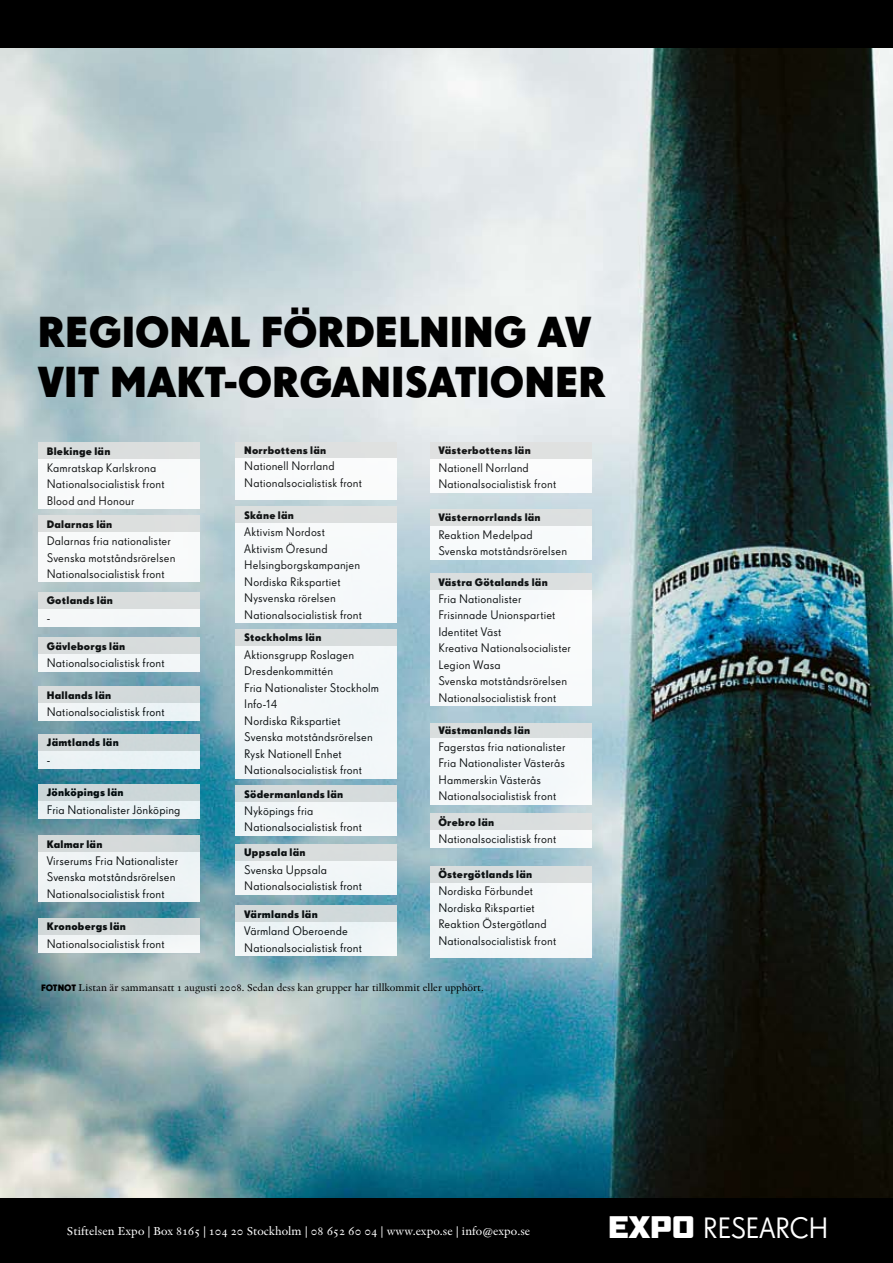
<style>
.page{position:relative;width:893px;height:1263px;background:#fff}
.page>*{position:absolute;margin:0;border:0;box-sizing:border-box;transform-origin:0 0}
.t1{font:42px/50.4px "Super Grotesk A Bd LF";color:#000}
.t2{font:28.5px "Super Grotesk A Rg LF";letter-spacing:-.02em;color:#fff}
.t3{font:12px/16.5px "Super Grotesk A Rg LF";letter-spacing:.01em;color:#000}
.t4{font:12px "Indigo Regular Os F";color:#fff}
.t5{font:10.5px "Super Grotesk A Bd LF";letter-spacing:.025em;color:#000}
.t6{font:10.5px "Indigo Regular Os F";color:#000}
.s1{font-family:"Super Grotesk A Bd LF";font-size:9px}
.s2{font-family:"Agency FB";font-weight:900;font-stretch:expanded}
</style>
<div class="page">
<img style="left:0;top:48px;width:893px;height:1150px">
<div style="left:0;top:1198px;width:893px;height:65px;background:#000"></div>
<div style="left:0;top:0;width:893px;height:48px;background:#000"></div>
<div style="left:38px;top:442px;width:162px;height:17px;background:#e0e1e0"></div>
<div style="left:38px;top:459px;width:162px;height:50px;background:#f8fafa"></div>
<div style="left:38px;top:516px;width:162px;height:17px;background:#e0e1e0"></div>
<div style="left:38px;top:533px;width:162px;height:49px;background:#f8fafa"></div>
<div style="left:38px;top:592px;width:162px;height:17px;background:#e0e1e0"></div>
<div style="left:38px;top:609px;width:162px;height:17px;background:#f5f7f8"></div>
<div style="left:38px;top:638px;width:162px;height:17px;background:#d7dcdc"></div>
<div style="left:38px;top:655px;width:162px;height:17px;background:#f2f6f7"></div>
<div style="left:38px;top:687px;width:162px;height:17px;background:#d4dadb"></div>
<div style="left:38px;top:704px;width:162px;height:17px;background:#eef4f6"></div>
<div style="left:38px;top:734px;width:162px;height:17px;background:#cfd8d9"></div>
<div style="left:38px;top:751px;width:162px;height:17px;background:#eaf2f5"></div>
<div style="left:38px;top:784px;width:162px;height:17px;background:#ccd7d8"></div>
<div style="left:38px;top:801px;width:162px;height:17px;background:#eaf2f4"></div>
<div style="left:38px;top:835px;width:162px;height:17px;background:#d4d9da"></div>
<div style="left:38px;top:852px;width:162px;height:50px;background:#eff4f5"></div>
<div style="left:38px;top:918px;width:162px;height:17px;background:#d2d8d9"></div>
<div style="left:38px;top:935px;width:162px;height:17px;background:#f2f6f6"></div>
<div style="left:236px;top:442px;width:161px;height:16px;background:#e0e1e0"></div>
<div style="left:236px;top:458px;width:161px;height:41px;background:#fff"></div>
<div style="left:236px;top:507px;width:161px;height:17px;background:#e0e1e0"></div>
<div style="left:236px;top:524px;width:161px;height:99px;background:#f6f9fa"></div>
<div style="left:236px;top:629px;width:161px;height:17px;background:#d9ddde"></div>
<div style="left:236px;top:646px;width:161px;height:132px;background:#f3f7f9"></div>
<div style="left:236px;top:785px;width:161px;height:17px;background:#d6dbdc"></div>
<div style="left:236px;top:802px;width:161px;height:34px;background:#f2f6f8"></div>
<div style="left:236px;top:844px;width:161px;height:17px;background:#d8dcdc"></div>
<div style="left:236px;top:861px;width:161px;height:33px;background:#f2f6f7"></div>
<div style="left:236px;top:906px;width:161px;height:17px;background:#d2d9da"></div>
<div style="left:236px;top:923px;width:161px;height:33px;background:#eef4f6"></div>
<div style="left:430px;top:442px;width:161px;height:17px;background:#e0e1e0"></div>
<div style="left:430px;top:459px;width:161px;height:33px;background:#fff"></div>
<div style="left:430px;top:509px;width:161px;height:17px;background:#e0e1e0"></div>
<div style="left:430px;top:526px;width:161px;height:33px;background:#f7fafb"></div>
<div style="left:430px;top:723px;width:161px;height:15px;background:#e0e1e0"></div>
<div style="left:430px;top:738px;width:161px;height:66px;background:#f5f8fa"></div>
<div style="left:430px;top:574px;width:161px;height:17px;background:#e0e1e0"></div>
<div style="left:430px;top:591px;width:161px;height:115px;background:#f7fafb"></div>
<div style="left:430px;top:814px;width:161px;height:17px;background:#e0e1e0"></div>
<div style="left:430px;top:831px;width:161px;height:17px;background:#f5f8fa"></div>
<div style="left:430px;top:866px;width:161px;height:17px;background:#d8dddd"></div>
<div style="left:430px;top:883px;width:161px;height:75px;background:#f4f8f9"></div>
<h1 class="t1" style="left:38px;top:306px;width:569px">REGIONAL FÖRDELNING AV<br>VIT MAKT-ORGANISATIONER</h1>
<p class="t5" style="left:47px;top:445px;width:65px">Blekinge län</p>
<p class="t3" style="left:47px;top:459px;width:119px">Kamratskap Karlskrona<br>Nationalsocialistisk front<br>Blood and Honour</p>
<p class="t5" style="left:47px;top:517px;width:67px">Dalarnas län</p>
<p class="t3" style="left:47px;top:533px;width:130px">Dalarnas fria nationalister<br>Svenska motståndsrörelsen<br>Nationalsocialistisk front</p>
<p class="t5" style="left:47px;top:594px;width:68px">Gotlands län</p>
<p class="t3" style="left:47px;top:609px;width:5px">-</p>
<p class="t5" style="left:47px;top:639px;width:80px">Gävleborgs län</p>
<p class="t3" style="left:47px;top:655px;width:119px">Nationalsocialistisk front</p>
<p class="t5" style="left:47px;top:688px;width:66px">Hallands län</p>
<p class="t3" style="left:47px;top:704px;width:119px">Nationalsocialistisk front</p>
<p class="t5" style="left:47px;top:736px;width:73px">Jämtlands län</p>
<p class="t3" style="left:47px;top:751px;width:5px">-</p>
<p class="t5" style="left:47px;top:786px;width:78px">Jönköpings län</p>
<p class="t3" style="left:47px;top:801px;width:135px">Fria Nationalister Jönköping</p>
<p class="t5" style="left:47px;top:837px;width:57px">Kalmar län</p>
<p class="t3" style="left:47px;top:852px;width:133px">Virserums Fria Nationalister<br>Svenska motståndsrörelsen<br>Nationalsocialistisk front</p>
<p class="t5" style="left:47px;top:920px;width:81px">Kronobergs län</p>
<p class="t3" style="left:47px;top:935px;width:119px">Nationalsocialistisk front</p>
<p class="t5" style="left:244px;top:443px;width:84px">Norrbottens län</p>
<p class="t3" style="left:244px;top:458px;width:119px">Nationell Norrland<br>Nationalsocialistisk front</p>
<p class="t5" style="left:244px;top:508px;width:51px">Skåne län</p>
<p class="t3" style="left:244px;top:524px;width:119px">Aktivism Nordost<br>Aktivism Öresund<br>Helsingborgskampanjen<br>Nordiska Rikspartiet<br>Nysvenska rörelsen<br>Nationalsocialistisk front</p>
<p class="t5" style="left:244px;top:631px;width:79px">Stockholms län</p>
<p class="t3" style="left:244px;top:646px;width:136px">Aktionsgrupp Roslagen<br>Dresdenkommittén<br>Fria Nationalister Stockholm<br>Info-14<br>Nordiska Rikspartiet<br>Svenska motståndsrörelsen<br>Rysk Nationell Enhet<br>Nationalsocialistisk front</p>
<p class="t5" style="left:244px;top:787px;width:101px">Södermanlands län</p>
<p class="t3" style="left:244px;top:802px;width:119px">Nyköpings fria<br>Nationalsocialistisk front</p>
<p class="t5" style="left:244px;top:846px;width:63px">Uppsala län</p>
<p class="t3" style="left:244px;top:861px;width:119px">Svenska Uppsala<br>Nationalsocialistisk front</p>
<p class="t5" style="left:244px;top:908px;width:75px">Värmlands län</p>
<p class="t3" style="left:244px;top:923px;width:119px">Värmland Oberoende<br>Nationalsocialistisk front</p>
<p class="t5" style="left:438px;top:444px;width:94px">Västerbottens län</p>
<p class="t3" style="left:438px;top:459px;width:119px">Nationell Norrland<br>Nationalsocialistisk front</p>
<p class="t5" style="left:438px;top:511px;width:104px">Västernorrlands län</p>
<p class="t3" style="left:438px;top:526px;width:130px">Reaktion Medelpad<br>Svenska motståndsrörelsen</p>
<p class="t5" style="left:438px;top:575px;width:111px">Västra Götalands län</p>
<p class="t3" style="left:438px;top:590px;width:134px">Fria Nationalister<br>Frisinnade Unionspartiet<br>Identitet Väst<br>Kreativa Nationalsocialister<br>Legion Wasa<br>Svenska motståndsrörelsen<br>Nationalsocialistisk front</p>
<p class="t5" style="left:438px;top:724px;width:93px">Västmanlands län</p>
<p class="t3" style="left:438px;top:738px;width:129px">Fagerstas fria nationalister<br>Fria Nationalister Västerås<br>Hammerskin Västerås<br>Nationalsocialistisk front</p>
<p class="t5" style="left:438px;top:815px;width:57px">Örebro län</p>
<p class="t3" style="left:438px;top:831px;width:119px">Nationalsocialistisk front</p>
<p class="t5" style="left:438px;top:868px;width:95px">Östergötlands län</p>
<p class="t3" style="left:438px;top:883px;width:119px">Nordiska Förbundet<br>Nordiska Rikspartiet<br>Reaktion Östergötland<br>Nationalsocialistisk front</p>
<p class="t6" style="left:41px;top:982px;width:444px"><span class="s1">FOTNOT</span> Listan är sammansatt 1 augusti 2008. Sedan dess kan grupper har tillkommit eller upphört.</p>
<p class="t4" style="left:67px;top:1224px;width:465px">Stiftelsen Expo | Box 8165 | 104 20 Stockholm | 08 652 60 04 | www.expo.se | info@expo.se</p>
<h2 class="t2" style="left:608px;top:1211px;width:222px"><span class="s2">EXPO</span> RESEARCH</h2>
</div>
